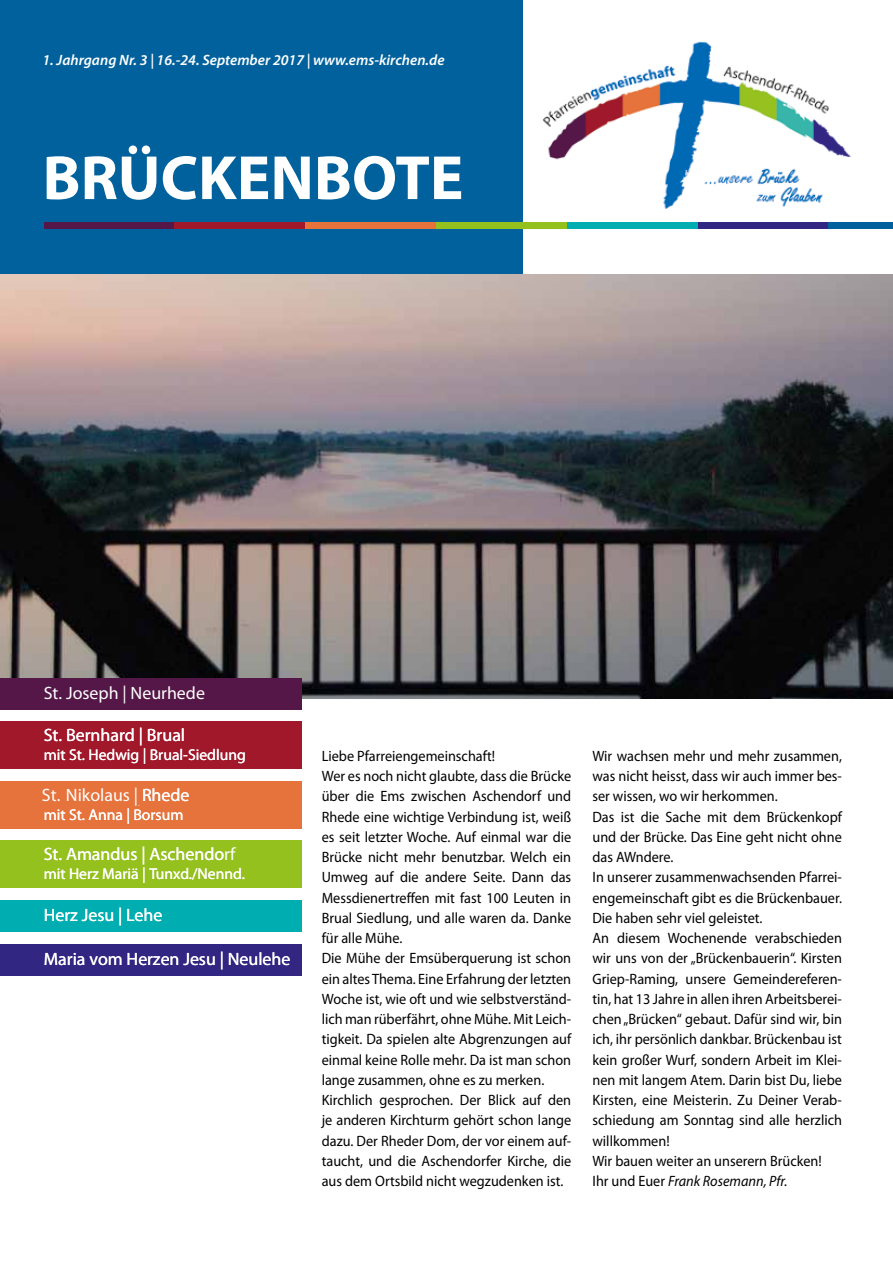
<style>
.page{position:relative;width:893px;height:1263px;background:#fff}
.page>*{position:absolute;margin:0;border:0;box-sizing:border-box;transform-origin:0 0}
.t1{font:700 63px "Myriad Pro";color:#fff}
.t2{font:17.85px "Myriad Pro";color:#fff}
.t3{font:15.6px "Myriad Pro";color:#fff}
.t4{font:15px/20.2px "Myriad Pro";color:#000;scale:.95 1}
.t5{font:italic 600 15px "Myriad Pro";color:#fff}
.s1{font-style:italic}
</style>
<div class="page">
<div style="left:0;top:0;width:522px;height:285px;background:#00619d"></div>
<img style="left:542px;top:41px;width:309px;height:168px">
<div style="left:43px;top:222px;width:131px;height:6px;background:#541747"></div>
<div style="left:697px;top:222px;width:131px;height:6px;background:#312783"></div>
<div style="left:567px;top:222px;width:130px;height:6px;background:#00adb1"></div>
<div style="left:436px;top:222px;width:131px;height:6px;background:#95c11f"></div>
<div style="left:305px;top:222px;width:131px;height:6px;background:#e6723c"></div>
<div style="left:174px;top:222px;width:131px;height:6px;background:#a1182b"></div>
<div style="left:828px;top:222px;width:65px;height:6px;background:#00619d"></div>
<img style="left:0;top:275px;width:893px;height:423px">
<div style="left:0;top:944px;width:301px;height:32px;background:#312783"></div>
<div style="left:0;top:900px;width:301px;height:32px;background:#00adb1"></div>
<div style="left:0;top:840px;width:301px;height:48px;background:#95c11f"></div>
<div style="left:0;top:721px;width:301px;height:48px;background:#a1182b"></div>
<div style="left:0;top:781px;width:301px;height:47px;background:#e6723c"></div>
<div style="left:0;top:678px;width:301px;height:32px;background:#541747"></div>
<p class="t5" style="left:43px;top:51px;width:403px">1. Jahrgang Nr. 3 | 16.-24. September 2017 | www.ems-kirchen.de</p>
<h1 class="t1" style="left:43px;top:137px;width:422px">BRÜCKENBOTE</h1>
<p class="t2" style="left:44px;top:682px;width:163px">St. Joseph | Neurhede</p>
<p class="t2" style="left:44px;top:724px;width:143px">St. Bernhard | Brual</p>
<p class="t3" style="left:44px;top:745px;width:204px">mit St. Hedwig | Brual-Siedlung</p>
<p class="t2" style="left:42px;top:784px;width:143px">St. Bernhard | Brual</p>
<p class="t2" style="left:66px;top:784px;width:125px">Nikolaus | Rhede</p>
<p class="t3" style="left:44px;top:805px;width:141px">mit St. Anna | Borsum</p>
<p class="t2" style="left:44px;top:843px;width:193px">St. Amandus | Aschendorf</p>
<p class="t3" style="left:44px;top:864px;width:203px">mit Herz Mariä | Tunxd./Nennd.</p>
<p class="t2" style="left:44px;top:904px;width:120px">Herz Jesu | Lehe</p>
<p class="t2" style="left:44px;top:948px;width:248px">Maria vom Herzen Jesu | Neulehe</p>
<p class="t4" style="left:322px;top:745px;width:264px">Liebe Pfarreiengemeinschaft!<br>Wer es noch nicht glaubte, dass die Brücke über die Ems zwischen Aschendorf und Rhede eine wichtige Verbindung ist, weiß es seit letzter Woche. Auf einmal war die Brücke nicht mehr benutzbar. Welch ein Umweg auf die andere Seite. Dann das Messdienertreffen mit fast 100 Leuten in Brual Siedlung, und alle waren da. Danke für alle Mühe.<br>Die Mühe der Emsüberquerung ist schon ein altes Thema. Eine Erfahrung der letzten Woche ist, wie oft und wie selbstverständ&shy;lich man rüberfährt, ohne Mühe. Mit Leich&shy;tigkeit. Da spielen alte Abgrenzungen auf einmal keine Rolle mehr. Da ist man schon lange zusammen, ohne es zu merken.<br>Kirchlich gesprochen. Der Blick auf den je anderen Kirchturm gehört schon lange dazu. Der Rheder Dom, der vor einem auf&shy;taucht, und die Aschendorfer Kirche, die aus dem Ortsbild nicht wegzudenken ist.</p>
<p class="t4" style="left:592px;top:745px;width:264px">Wir wachsen mehr und mehr zusammen, was nicht heisst, dass wir auch immer bes&shy;ser wissen, wo wir herkommen.<br>Das ist die Sache mit dem Brückenkopf und der Brücke. Das Eine geht nicht ohne das AWndere.<br>In unserer zusammenwachsenden Pfarrei&shy;engemeinschaft gibt es die Brückenbauer.<br>Die haben sehr viel geleistet.<br>An diesem Wochenende verabschieden wir uns von der „Brückenbauerin“. Kirsten Griep-Raming, unsere Gemeindereferen&shy;tin, hat 13 Jahre in allen ihren Arbeitsberei&shy;chen „Brücken“ gebaut. Dafür sind wir, bin ich, ihr persönlich dankbar. Brückenbau ist kein großer Wurf, sondern Arbeit im Klei&shy;nen mit langem Atem. Darin bist Du, liebe Kirsten, eine Meisterin. Zu Deiner Verab&shy;schiedung am Sonntag sind alle herzlich willkommen!<br>Wir bauen weiter an unserern Brücken!<br>Ihr und Euer <span class="s1">Frank Rosemann, Pfr.</span></p>
</div>
